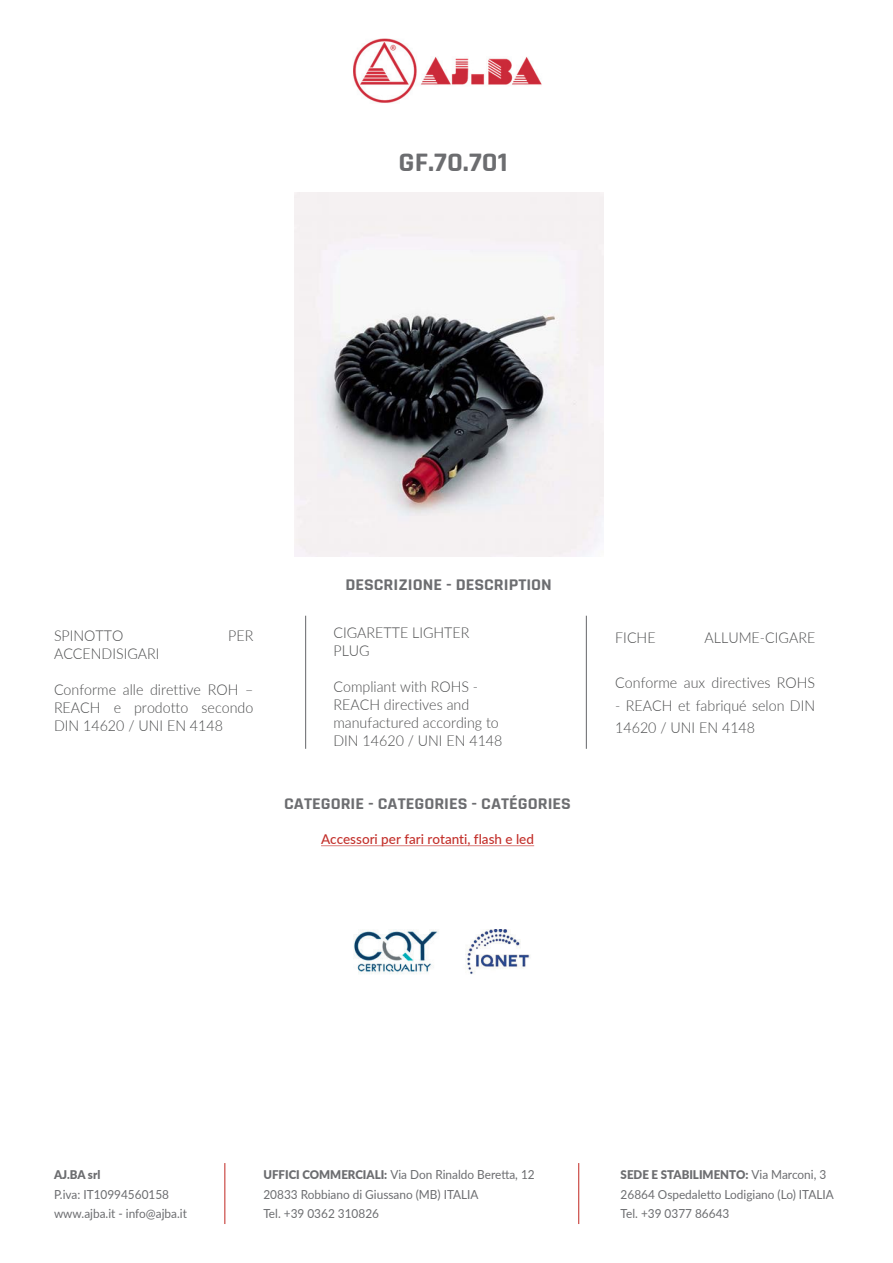
<style>
.page{position:relative;width:893px;height:1263px;background:#fff}
.page>*{position:absolute;margin:0;border:0;box-sizing:border-box;transform-origin:0 0}
.t1{font:700 27px "Rajdhani";color:#6c6d70;scale:1.1 1}
.t2{font:700 16.5px "Rajdhani";color:#6c6d70;scale:1.1 1}
.t3{font:300 15px/18px "Lato";color:#4b4c4d;scale:.95 1}
.t4{font:500 13.5px "Lato";color:#c3302b}
.t5{font:12.45px/19.5px "Lato";color:#6c6d70;scale:.95 1}
.t6{font:900 12px "Lato";color:#6c6d70;scale:.96 1}
.s1{font-weight:900;font-size:12px}
.s2{font-weight:400;font-size:12.45px}
</style>
<div class="page">
<img style="left:353px;top:38px;width:189px;height:65px">
<hr style="left:305px;top:616px;width:1px;height:133px;background:#6c6d70">
<hr style="left:586px;top:616px;width:1px;height:133px;background:#6c6d70">
<hr style="left:321px;top:845px;width:213px;height:1px;background:#c3302b">
<img style="left:353px;top:929px;width:86px;height:45px">
<img style="left:465px;top:929px;width:65px;height:45px">
<hr style="left:224px;top:1163px;width:1px;height:61px;background:#c3302b">
<hr style="left:578px;top:1163px;width:1px;height:61px;background:#c3302b">
<img style="left:295px;top:193px;width:309px;height:363px">
<h1 class="t1" style="left:399px;top:146px;width:101px">GF.70.701</h1>
<p class="t3" style="left:54px;top:626px;width:75px">SPINOTTO</p>
<p class="t3" style="left:228px;top:626px;width:28px">PER</p>
<p class="t3" style="left:54px;top:644px;width:113px">ACCENDISIGARI</p>
<p class="t3" style="left:54px;top:680px;width:211px;text-align:justify">Conforme alle direttive ROH – REACH e prodotto secondo DIN 14620 / UNI EN 4148</p>
<p class="t2" style="left:345px;top:575px;width:189px">DESCRIZIONE - DESCRIPTION</p>
<p class="t3" style="left:333px;top:623px;width:145px">CIGARETTE LIGHTER<br>PLUG</p>
<p class="t3" style="left:333px;top:677px;width:179px">Compliant with ROHS -<br>REACH directives and manufactured according to<br>DIN 14620 / UNI EN 4148</p>
<p class="t2" style="left:284px;top:793px;width:262px">CATEGORIE - CATEGORIES - CATÉGORIES</p>
<p class="t4" style="left:321px;top:829px;width:214px">Accessori per fari rotanti, flash e led</p>
<p class="t3" style="left:615px;top:628px;width:44px">FICHE</p>
<p class="t3" style="left:705px;top:628px;width:118px">ALLUME-CIGARE</p>
<p class="t3" style="left:615px;top:673px;width:212px">Conforme aux directives ROHS</p>
<p class="t3" style="left:615px;top:693px;width:212px;line-height:22.5px">- REACH et fabriqué selon DIN<br>14620 / UNI EN 4148</p>
<p class="t6" style="left:54px;top:1166px;width:50px">AJ.BA srl</p>
<p class="t5" style="left:54px;top:1184px;width:141px">P.iva: IT10994560158 www.ajba.it - info@ajba.it</p>
<p class="t5" style="left:263px;top:1165px;width:287px"><span class="s1">UFFICI COMMERCIALI:</span> Via Don Rinaldo Beretta, 12<br>20833 Robbiano di Giussano (MB) ITALIA<br>Tel. +39 0362 310826</p>
<p class="t6" style="left:621px;top:1166px;width:216px">SEDE E STABILIMENTO: <span class="s2">Via Marconi, 3</span></p>
<p class="t5" style="left:621px;top:1184px;width:226px">26864 Ospedaletto Lodigiano (Lo) ITALIA<br>Tel. +39 0377 86643</p>
</div>
